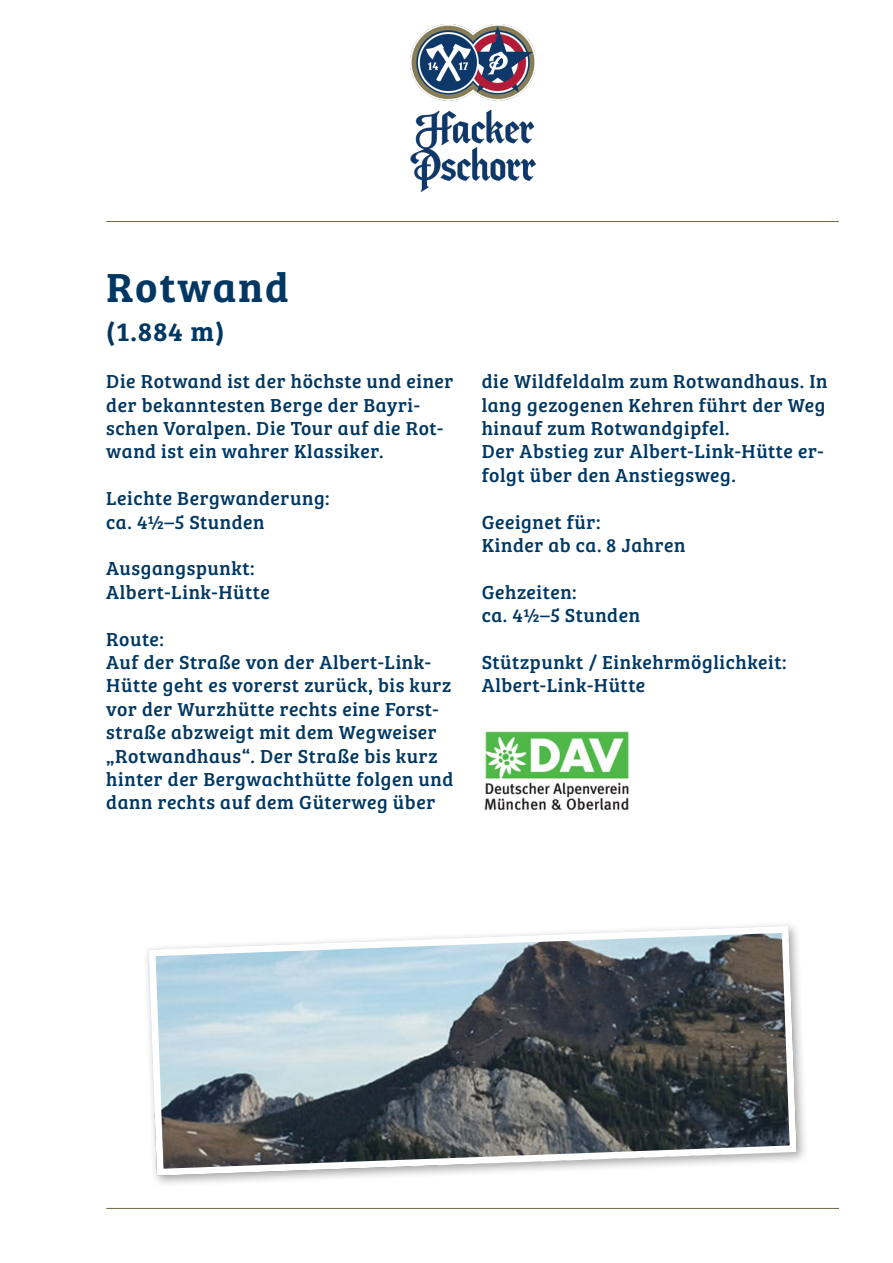
<style>
.page{position:relative;width:893px;height:1263px;background:#fff}
.page>*{position:absolute;margin:0;border:0;box-sizing:border-box;transform-origin:0 0}
.t1{font:42px "Bree Serif Sb";letter-spacing:.045em;color:#013863}
.t2{font:27px "Bree Serif Sb";color:#013863}
.t3{font:19.5px/23.4px "Bree Serif";letter-spacing:.03em;color:#013863}
</style>
<div class="page">
<hr style="left:106px;top:221px;width:733px;height:1px;background:#7b6e4e">
<hr style="left:106px;top:1208px;width:733px;height:1px;background:#7b6e4e">
<div style="left:143px;top:920px;width:666px;height:268px;background:#231f20;opacity:.4"></div>
<svg style="left:145px;top:922px;width:655px;height:257px"></svg>
<img style="left:484px;top:731px;width:145px;height:79px">
<img style="left:410px;top:24px;width:125px;height:167px">
<p class="t1" style="left:106px;top:255px;width:184px">Rotwand</p>
<p class="t2" style="left:106px;top:311px;width:120px">(1.884 m)</p>
<p class="t3" style="left:106px;top:369px;width:349px">Die Rotwand ist der höchste und einer der bekanntesten Berge der Bayri&shy;schen Voralpen. Die Tour auf die Rot&shy;wand ist ein wahrer Klassiker.</p>
<p class="t3" style="left:106px;top:486px;width:225px">Leichte Bergwanderung:</p>
<p class="t3" style="left:106px;top:509px;width:160px">ca. 4½–5 Stunden</p>
<p class="t3" style="left:106px;top:556px;width:150px">Ausgangspunkt:</p>
<p class="t3" style="left:106px;top:579px;width:165px">Albert-Link-Hütte</p>
<p class="t3" style="left:106px;top:626px;width:59px">Route:</p>
<p class="t3" style="left:106px;top:649px;width:349px">Auf der Straße von der Albert-Link-Hütte geht es vorerst zurück, bis kurz vor der Wurzhütte rechts eine Forst&shy;straße abzweigt mit dem Wegweiser „Rotwandhaus“. Der Straße bis kurz hinter der Bergwachthütte folgen und dann rechts auf dem Güterweg über</p>
<p class="t3" style="left:482px;top:369px;width:347px;text-align:justify">die Wildfeldalm zum Rotwandhaus. In lang gezogenen Kehren führt der Weg hinauf zum Rotwandgipfel.</p>
<p class="t3" style="left:482px;top:439px;width:343px">Der Abstieg zur Albert-Link-Hütte er&shy;folgt über den Anstiegsweg.</p>
<p class="t3" style="left:482px;top:509px;width:120px">Geeignet für:</p>
<p class="t3" style="left:482px;top:532px;width:205px">Kinder ab ca. 8 Jahren</p>
<p class="t3" style="left:482px;top:579px;width:96px">Gehzeiten:</p>
<p class="t3" style="left:482px;top:603px;width:160px">ca. 4½–5 Stunden</p>
<p class="t3" style="left:482px;top:649px;width:306px">Stützpunkt / Einkehrmöglichkeit:</p>
<p class="t3" style="left:482px;top:673px;width:165px">Albert-Link-Hütte</p>
</div>
